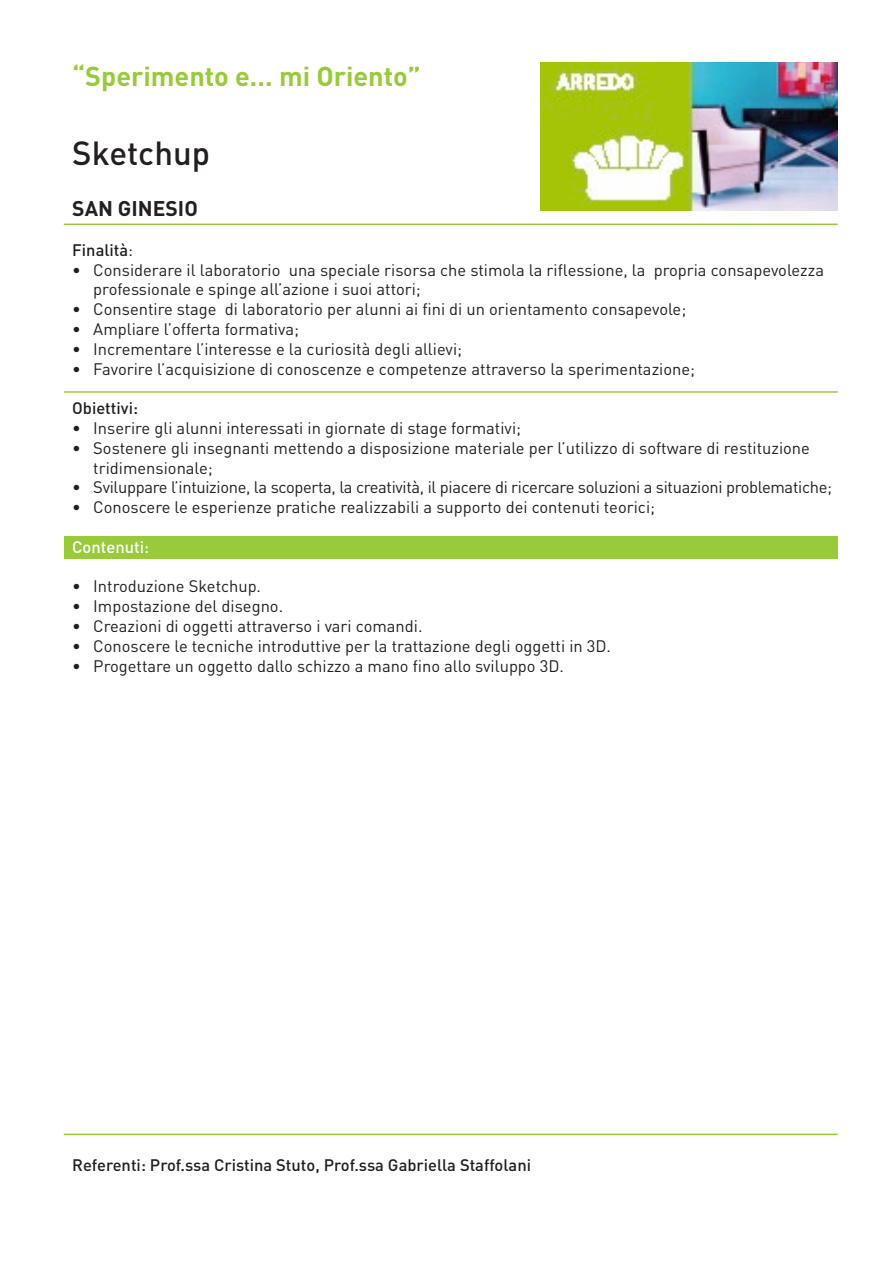
<style>
.page{position:relative;width:893px;height:1263px;background:#fff}
.page>*{position:absolute;margin:0;border:0;box-sizing:border-box;transform-origin:0 0}
.t1{font:500 33px "DIN";color:#231f20}
.t2{font:700 27px "DIN";color:#99ca3b}
.t3{font:700 21px "DIN";color:#231f20}
.t4{font:16.5px/19.8px "DIN";color:#231f20}
.t5{font:16.5px "DIN";letter-spacing:-.02em;color:#231f20}
.t6{font:500 16.5px "DIN";color:#231f20}
.t7{font:500 16.5px "DIN";color:#fff}
.s1{font-weight:400}
</style>
<div class="page">
<div style="left:64px;top:537px;width:774px;height:22px;background:#99ca3b"></div>
<hr style="left:64px;top:224px;width:774px;height:1px;background:#99ca3b">
<hr style="left:64px;top:391px;width:774px;height:2px;background:#99ca3b">
<hr style="left:64px;top:1133px;width:774px;height:2px;background:#99ca3b">
<img style="left:541px;top:63px;width:297px;height:147px">
<p class="t2" style="left:72px;top:59px;width:350px">“Sperimento e… mi Oriento”</p>
<p class="t1" style="left:72px;top:132px;width:139px">Sketchup</p>
<p class="t3" style="left:72px;top:195px;width:127px">SAN GINESIO</p>
<p class="t6" style="left:72px;top:239px;width:62px">Finalità<span class="s1">:</span></p>
<p class="t4" style="left:93px;top:259px;width:732px;text-indent:-21px">• Considerare il laboratorio una speciale risorsa che stimola la riflessione, la propria consapevolezza professionale e spinge all’azione i suoi attori;</p>
<p class="t4" style="left:72px;top:299px;width:615px">• Consentire stage di laboratorio per alunni ai fini di un orientamento consapevole;</p>
<p class="t4" style="left:72px;top:319px;width:228px">• Ampliare l’offerta formativa;</p>
<p class="t4" style="left:72px;top:339px;width:391px">• Incrementare l’interesse e la curiosità degli allievi;</p>
<p class="t4" style="left:72px;top:358px;width:624px">• Favorire l’acquisizione di conoscenze e competenze attraverso la sperimentazione;</p>
<p class="t6" style="left:72px;top:398px;width:67px">Obiettivi:</p>
<p class="t4" style="left:72px;top:418px;width:450px">• Inserire gli alunni interessati in giornate di stage formativi;</p>
<p class="t4" style="left:93px;top:438px;width:718px;text-indent:-21px">• Sostenere gli insegnanti mettendo a disposizione materiale per l’utilizzo di software di restituzione tridimensionale;</p>
<p class="t5" style="left:72px;top:477px;width:761px">• Sviluppare l’intuizione, la scoperta, la creatività, il piacere di ricercare soluzioni a situazioni problematiche;</p>
<p class="t4" style="left:72px;top:497px;width:584px">• Conoscere le esperienze pratiche realizzabili a supporto dei contenuti teorici;</p>
<p class="t7" style="left:72px;top:536px;width:78px">Contenuti:</p>
<p class="t4" style="left:72px;top:576px;width:190px">• Introduzione Sketchup.</p>
<p class="t4" style="left:72px;top:596px;width:212px">• Impostazione del disegno.</p>
<p class="t4" style="left:72px;top:616px;width:352px">• Creazioni di oggetti attraverso i vari comandi.</p>
<p class="t4" style="left:72px;top:636px;width:540px">• Conoscere le tecniche introduttive per la trattazione degli oggetti in 3D.</p>
<p class="t4" style="left:72px;top:655px;width:493px">• Progettare un oggetto dallo schizzo a mano fino allo sviluppo 3D.</p>
<p class="t6" style="left:72px;top:1154px;width:460px">Referenti: Prof.ssa Cristina Stuto, Prof.ssa Gabriella Staffolani</p>
</div>
